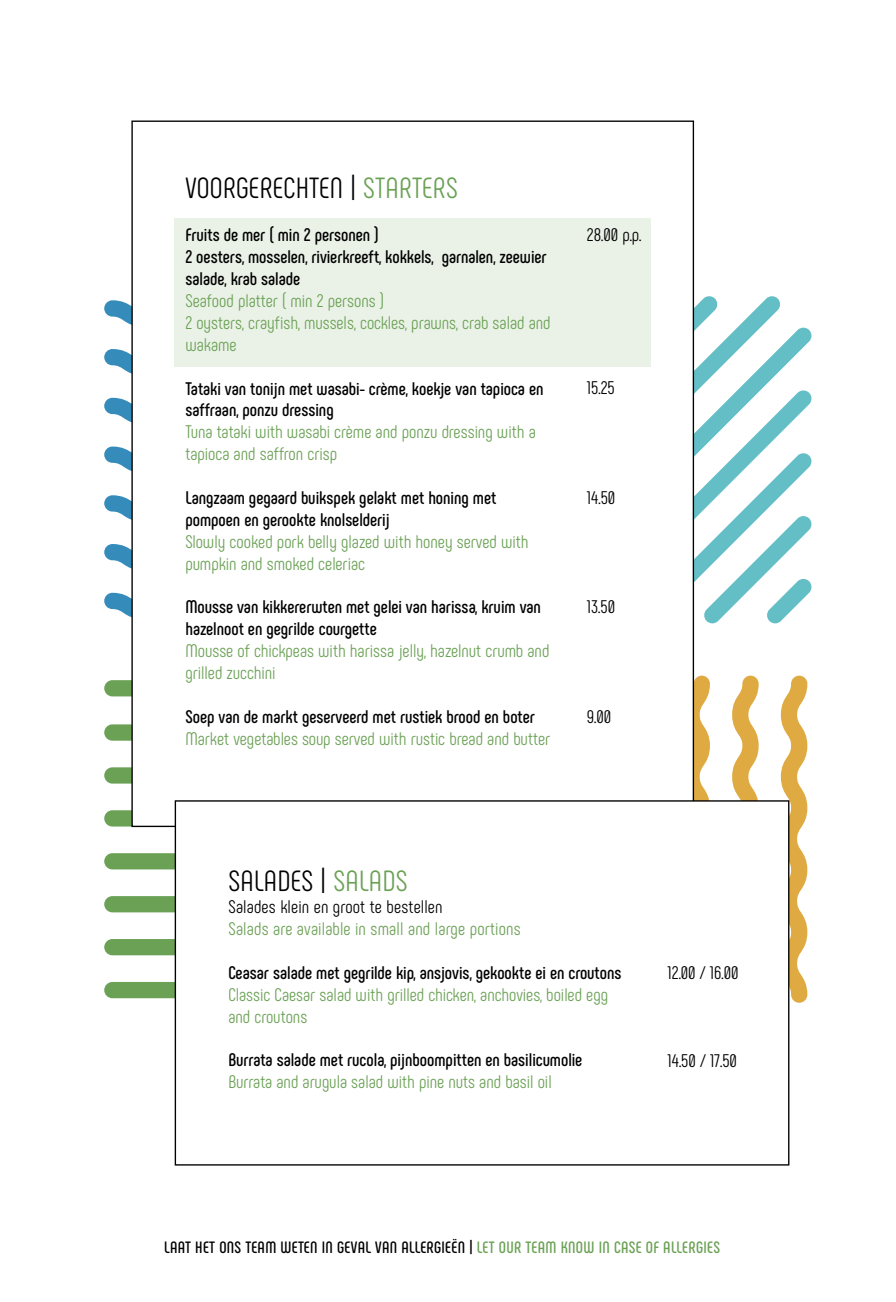
<style>
.page{position:relative;width:896px;height:1302px;background:#fff}
.page>*{position:absolute;margin:0;border:0;box-sizing:border-box;transform-origin:0 0}
.t1{font:29.1px "Phenomena";letter-spacing:.01em;color:#000}
.t2{font:18.15px/21.9px "Phenomena";color:#6ba155}
.t3{font:700 18.15px/21.9px "Phenomena";color:#000}
.t4{font:18.15px "Phenomena";letter-spacing:.01em;color:#000}
.t5{font:700 16.35px "Phenomena";color:#000}
.s1{color:#6ba155}
</style>
<div class="page">
<svg style="left:104px;top:300px;width:27px;height:25px"></svg>
<svg style="left:104px;top:349px;width:27px;height:25px"></svg>
<svg style="left:104px;top:398px;width:27px;height:24px"></svg>
<svg style="left:104px;top:446px;width:27px;height:25px"></svg>
<svg style="left:104px;top:495px;width:27px;height:25px"></svg>
<svg style="left:104px;top:544px;width:27px;height:25px"></svg>
<svg style="left:104px;top:592px;width:27px;height:25px"></svg>
<svg style="left:781px;top:675px;width:26px;height:327px"></svg>
<svg style="left:732px;top:675px;width:26px;height:125px"></svg>
<svg style="left:694px;top:675px;width:16px;height:125px"></svg>
<div style="left:104px;top:981px;width:327px;height:17px;background:#6ba155;border-radius:8px"></div>
<div style="left:104px;top:938px;width:327px;height:17px;background:#6ba155;border-radius:8px"></div>
<div style="left:104px;top:896px;width:327px;height:16px;background:#6ba155;border-radius:8px"></div>
<div style="left:104px;top:853px;width:327px;height:16px;background:#6ba155;border-radius:8px"></div>
<div style="left:104px;top:810px;width:327px;height:16px;background:#6ba155;border-radius:8px"></div>
<div style="left:104px;top:767px;width:327px;height:16px;background:#6ba155;border-radius:8px"></div>
<div style="left:104px;top:724px;width:327px;height:16px;background:#6ba155;border-radius:8px"></div>
<div style="left:104px;top:680px;width:327px;height:16px;background:#6ba155;border-radius:8px"></div>
<svg style="left:694px;top:295px;width:86px;height:32px"></svg>
<svg style="left:694px;top:327px;width:118px;height:296px"></svg>
<div style="left:132px;top:121px;width:561px;height:705px;background:#fff"></div>
<div style="left:175px;top:800px;width:614px;height:364px;background:#fff"></div>
<div style="left:175px;top:218px;width:476px;height:148px;background:#eaf2e7"></div>
<h1 class="t1" style="left:185px;top:170px;width:274px">VOORGERECHTEN | <span class="s1">STARTERS</span></h1>
<p class="t3" style="left:185px;top:224px;width:363px">Fruits de mer ( min 2 personen )<br>2 oesters, mosselen, rivierkreeft, kokkels, garnalen, zeewier salade, krab salade</p>
<p class="t2" style="left:185px;top:290px;width:367px">Seafood platter ( min 2 persons )<br>2 oysters, crayfish, mussels, cockles, prawns, crab salad and wakame</p>
<p class="t3" style="left:185px;top:377px;width:359px">Tataki van tonijn met wasabi- crème, koekje van tapioca en saffraan, ponzu dressing</p>
<p class="t2" style="left:185px;top:421px;width:352px">Tuna tataki with wasabi crème and ponzu dressing with a tapioca and saffron crisp</p>
<p class="t3" style="left:185px;top:486px;width:312px">Langzaam gegaard buikspek gelakt met honing met pompoen en gerookte knolselderij</p>
<p class="t2" style="left:185px;top:530px;width:345px">Slowly cooked pork belly glazed with honey served with pumpkin and smoked celeriac</p>
<p class="t3" style="left:185px;top:596px;width:357px">Mousse van kikkererwten met gelei van harissa, kruim van hazelnoot en gegrilde courgette</p>
<p class="t2" style="left:185px;top:639px;width:365px">Mousse of chickpeas with harissa jelly, hazelnut crumb and grilled zucchini</p>
<p class="t3" style="left:185px;top:705px;width:351px">Soep van de markt geserveerd met rustiek brood en boter</p>
<p class="t2" style="left:185px;top:727px;width:366px">Market vegetables soup served with rustic bread and butter</p>
<p class="t4" style="left:587px;top:224px;width:56px">28.00 p.p.</p>
<p class="t4" style="left:587px;top:377px;width:29px">15.25</p>
<p class="t4" style="left:587px;top:487px;width:30px">14.50</p>
<p class="t4" style="left:587px;top:596px;width:30px">13.50</p>
<p class="t4" style="left:587px;top:705px;width:26px">9.00</p>
<h1 class="t1" style="left:228px;top:864px;width:181px">SALADES | <span class="s1">SALADS</span></h1>
<p class="t4" style="left:228px;top:896px;width:216px">Salades klein en groot te bestellen</p>
<p class="t2" style="left:228px;top:917px;width:294px">Salads are available in small and large portions</p>
<p class="t3" style="left:228px;top:961px;width:394px">Ceasar salade met gegrilde kip, ansjovis, gekookte ei en croutons</p>
<p class="t2" style="left:228px;top:983px;width:381px">Classic Caesar salad with grilled chicken, anchovies, boiled egg and croutons</p>
<p class="t3" style="left:228px;top:1049px;width:355px">Burrata salade met rucola, pijnboompitten en basilicumolie</p>
<p class="t2" style="left:228px;top:1070px;width:325px">Burrata and arugula salad with pine nuts and basil oil</p>
<p class="t4" style="left:667px;top:962px;width:72px">12.00 / 16.00</p>
<p class="t4" style="left:667px;top:1049px;width:71px">14.50 / 17.50</p>
<p class="t5" style="left:164px;top:1236px;width:557px">LAAT HET ONS TEAM WETEN IN GEVAL VAN ALLERGIEËN | <span class="s1">LET OUR TEAM KNOW IN CASE OF ALLERGIES</span></p>
</div>
